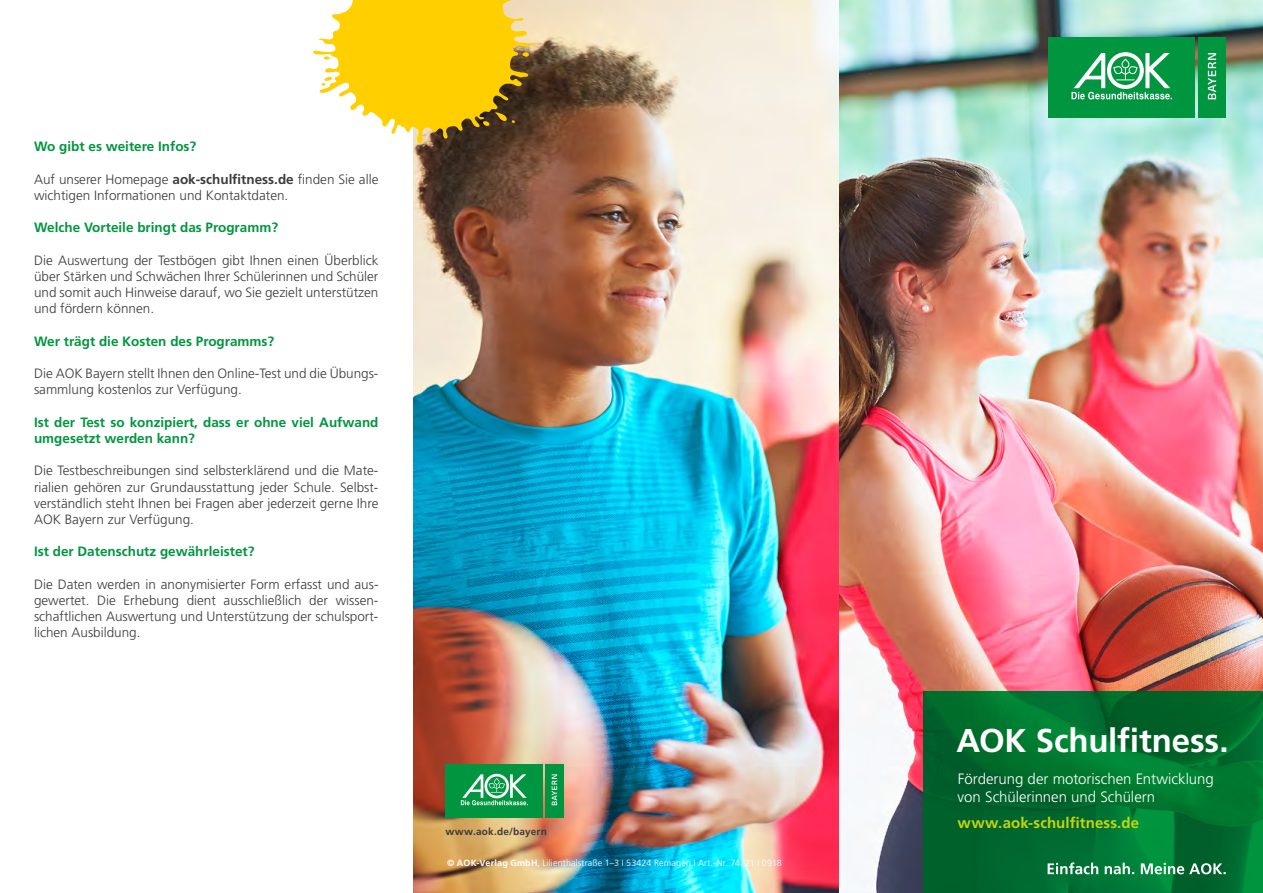
<style>
.page{position:relative;width:1263px;height:893px;background:#fff}
.page>*{position:absolute;margin:0;border:0;box-sizing:border-box;transform-origin:0 0}
.t1{font:700 33px "Frutiger LT Pro";letter-spacing:-.005em;color:#fff}
.t2{font:300 15px/18px "Frutiger LT Pro";color:#fff}
.t3{font:700 15px "Frutiger LT Pro";letter-spacing:.005em;color:#c7d40d}
.t4{font:300 13.5px/16.2px "Frutiger LT Pro";color:#3b3b3a;text-align:justify}
.t5{font:700 13.5px/16.2px "Frutiger LT Pro";color:#00963f}
.t6{font:700 10.05px "Frutiger LT Pro";letter-spacing:.02em;color:#3b3b3a}
.t7{font:300 9px "Frutiger LT Pro";letter-spacing:.015em;color:#fff}
.s1{font-weight:700}
</style>
<div class="page">
<img style="left:413px;top:0;width:850px;height:893px">
<div style="left:1048px;top:37px;width:147px;height:81px;background:#00963f"></div>
<div style="left:1198px;top:37px;width:28px;height:81px;background:#00963f"></div>
<svg style="left:1208px;top:53px;width:8px;height:46px"></svg>
<svg style="left:1071px;top:52px;width:101px;height:47px"></svg>
<svg style="left:923px;top:691px;width:340px;height:202px"></svg>
<svg style="left:1047px;top:862px;width:179px;height:12px"></svg>
<svg style="left:313px;top:0;width:224px;height:143px"></svg>
<div style="left:445px;top:764px;width:98px;height:53px;background:#00963f"></div>
<div style="left:545px;top:764px;width:18px;height:53px;background:#00963f"></div>
<svg style="left:552px;top:774px;width:5px;height:31px"></svg>
<svg style="left:461px;top:774px;width:67px;height:31px"></svg>
<p class="t5" style="left:34px;top:139px;width:164px">Wo gibt es weitere Infos?</p>
<p class="t4" style="left:34px;top:171px;width:346px">Auf unserer Homepage <span class="s1">aok-schulfitness.de</span> finden Sie alle wichtigen Informationen und Kontaktdaten.</p>
<p class="t5" style="left:34px;top:220px;width:246px">Welche Vorteile bringt das Programm?</p>
<p class="t4" style="left:34px;top:252px;width:346px">Die Auswertung der Testbögen gibt Ihnen einen Überblick über Stärken und Schwächen Ihrer Schülerinnen und Schüler und somit auch Hinweise darauf, wo Sie gezielt unterstützen und fördern können.</p>
<p class="t5" style="left:34px;top:333px;width:242px">Wer trägt die Kosten des Programms?</p>
<p class="t4" style="left:34px;top:365px;width:346px">Die AOK Bayern stellt Ihnen den Online-Test und die Übungs&shy;sammlung kostenlos zur Verfügung.</p>
<p class="t5" style="left:34px;top:414px;width:346px">Ist der Test so konzipiert, dass er ohne viel Aufwand umgesetzt werden kann?</p>
<p class="t4" style="left:34px;top:463px;width:346px">Die Testbeschreibungen sind selbsterklärend und die Mate&shy;rialien gehören zur Grundausstattung jeder Schule. Selbst&shy;verständlich steht Ihnen bei Fragen aber jederzeit gerne Ihre AOK Bayern zur Verfügung.</p>
<p class="t5" style="left:34px;top:544px;width:222px">Ist der Datenschutz gewährleistet?</p>
<p class="t4" style="left:34px;top:576px;width:346px">Die Daten werden in anonymisierter Form erfasst und aus&shy;gewertet. Die Erhebung dient ausschließlich der wissen&shy;schaftlichen Auswertung und Unterstützung der schulsport&shy;lichen Ausbildung.</p>
<p class="t6" style="left:445px;top:825px;width:103px">www.aok.de/bayern</p>
<p class="t7" style="left:447px;top:858px;width:336px"><span class="s1">© AOK-Verlag GmbH</span>, Lilienthalstraße 1–3 I 53424 Remagen I Art.-Nr. 74721 I 0918</p>
<h1 class="t1" style="left:956px;top:721px;width:274px">AOK Schulfitness.</h1>
<p class="t2" style="left:958px;top:770px;width:258px">Förderung der motorischen Entwicklung von Schülerinnen und Schülern</p>
<p class="t3" style="left:958px;top:813px;width:183px">www.aok-schulfitness.de</p>
</div>
